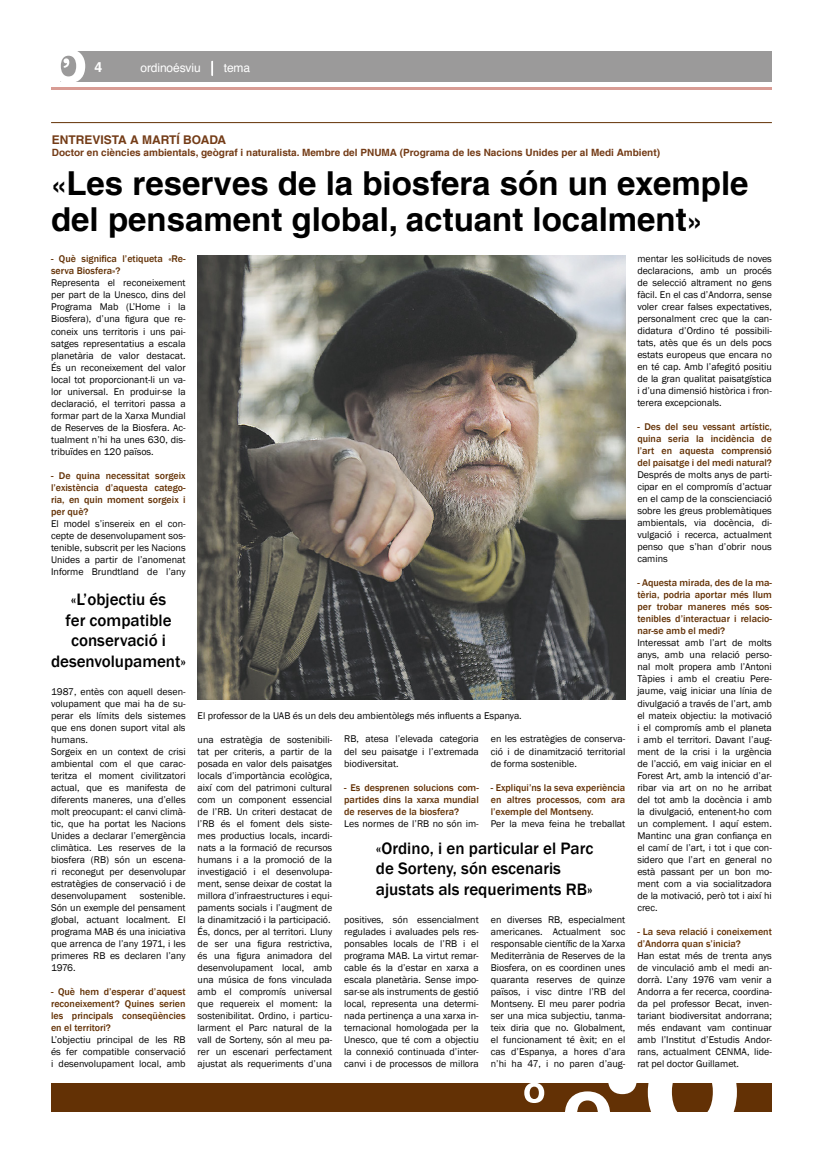
<style>
.page{position:relative;width:823px;height:1163px;background:#fff}
.page>*{position:absolute;margin:0;border:0;box-sizing:border-box;transform-origin:0 0}
.t1{font:700 33px/36px "Helvetica LT Com";color:#000}
.t2{font:500 17px/20.4px "Franklin Gothic";color:#000}
.t3{font:700 14px "Helvetica LT Com";color:#fff}
.t4{font:700 12px "Helvetica LT Com";color:#743c17}
.t5{font:12px "Helvetica";letter-spacing:-.01em;color:#fff}
.t6{font:10px/12px "Franklin Gothic";color:#000;text-align:justify}
.t7{font:500 10px/12px "Franklin Gothic";color:#633105;text-align:justify}
.t8{font:700 10px "Helvetica LT Com";color:#743c17}
.s1{font-size:28px}
</style>
<div class="page">
<div style="left:51px;top:1083px;width:669px;height:28px;background:#633105"></div>
<div style="left:726px;top:1083px;width:45px;height:28px;background:#633105"></div>
<svg style="left:524px;top:1083px;width:20px;height:19px"></svg>
<svg style="left:647px;top:1083px;width:89px;height:29px"></svg>
<svg style="left:564px;top:1083px;width:72px;height:29px"></svg>
<div style="left:60px;top:51px;width:711px;height:30px;background:#9b9a9a"></div>
<svg style="left:60px;top:51px;width:25px;height:31px"></svg>
<hr style="left:51px;top:87px;width:720px;height:3px;background:#d89c94">
<svg style="left:211px;top:61px;width:1px;height:15px"></svg>
<hr style="left:51px;top:122px;width:720px;height:1px;background:#633105">
<img style="left:197px;top:255px;width:428px;height:444px">
<h3 class="t3" style="left:94px;top:58px;width:9px">4</h3>
<p class="t5" style="left:140px;top:58px;width:62px">ordinoésviu</p>
<p class="t5" style="left:224px;top:58px;width:28px">tema</p>
<p class="t4" style="left:52px;top:132px;width:176px">ENTREVISTA A MARTÍ BOADA</p>
<p class="t8" style="left:52px;top:146px;width:609px">Doctor en ciències ambientals, geògraf i naturalista. Membre del PNUMA (Programa de les Nacions Unides per al Medi Ambient)</p>
<h1 class="t1" style="left:51px;top:165px;width:698px"><span class="s1">«</span>Les reserves de la biosfera són un exemple del pensament global, actuant localment<span class="s1">»</span></h1>
<p class="t7" style="left:51px;top:253px;width:136px">- Què significa l’etiqueta «Re&shy;serva Biosfera»?</p>
<p class="t6" style="left:51px;top:277px;width:136px">Representa el reconeixement per part de la Unesco, dins del Programa Mab (L’Home i la Biosfera), d’una figura que re&shy;coneix uns territoris i uns pai&shy;satges representatius a escala planetària de valor destacat.<br>És un reconeixement del valor local tot proporcionant-li un va&shy;lor universal. En produir-se la declaració, el territori passa a formar part de la Xarxa Mundial de Reserves de la Biosfera. Ac&shy;tualment n’hi ha unes 630, dis&shy;tribuïdes en 120 països.</p>
<p class="t7" style="left:51px;top:469px;width:136px">- De quina necessitat sorgeix l’existència d’aquesta catego&shy;ria, en quin moment sorgeix i per què?</p>
<p class="t6" style="left:51px;top:517px;width:136px">El model s’insereix en el con&shy;cepte de desenvolupament sos&shy;tenible, subscrit per les Nacions Unides a partir de l’anomenat Informe Brundtland de l’any</p>
<h2 class="t2" style="left:51px;top:589px;width:136px;text-align:center">«L’objectiu és<br>fer compatible conservació i desenvolupament»</h2>
<p class="t6" style="left:51px;top:685px;width:136px;text-align:left">1987, entès con aquell desen&shy;volupament que mai ha de su&shy;perar els límits dels sistemes que ens donen suport vital als humans.<br>Sorgeix en un context de crisi ambiental com el que carac&shy;teritza el moment civilitzatori actual, que es manifesta de diferents maneres, una d’elles molt preocupant: el canvi climà&shy;tic, que ha portat les Nacions<br>Unides a declarar l’emergència climàtica. Les reserves de la biosfera (RB) són un escena&shy;ri reconegut per desenvolupar estratègies de conservació i de desenvolupament</p>
<p class="t6" style="left:51px;top:889px;width:136px;text-indent:89px">sostenible.<br>Són un exemple del pensament global, actuant localment. El programa MAB és una iniciativa que arrenca de l’any 1971, i les primeres RB es declaren l’any 1976.</p>
<p class="t7" style="left:51px;top:985px;width:136px">- Què hem d’esperar d’aquest reconeixement? Quines serien les principals conseqüències en el territori?</p>
<p class="t6" style="left:51px;top:1033px;width:136px">L’objectiu principal de les RB és fer compatible conservació i desenvolupament local, amb</p>
<p class="t6" style="left:197px;top:709px;width:325px">El professor de la UAB és un dels deu ambientòlegs més influents a Espanya.</p>
<p class="t6" style="left:490px;top:733px;width:136px">en les estratègies de conserva&shy;ció i de dinamització territorial de forma sostenible.</p>
<p class="t7" style="left:490px;top:781px;width:136px">- Expliqui’ns la seva experiència en altres processos, com ara l’exemple del Montseny.</p>
<p class="t6" style="left:490px;top:817px;width:136px">Per la meva feina he treballat</p>
<p class="t6" style="left:197px;top:733px;width:136px;text-align:left">una estratègia de sostenibili&shy;tat per criteris, a partir de la posada en valor dels paisatges locals d’importància ecològica, així com del patrimoni cultural com un component essencial de l’RB. Un criteri destacat de l’RB és el foment dels siste&shy;mes productius locals, incardi&shy;nats a la formació de recursos humans i a la promoció de la investigació i el desenvolupa&shy;ment, sense deixar de costat la millora d’infraestructures i equi&shy;paments socials i l’augment de la dinamització i la participació.<br>És, doncs, per al territori. Lluny de ser una figura restrictiva, és una figura animadora del desenvolupament local, amb una música de fons vinculada amb el compromís universal que requereix el moment: la sostenibilitat. Ordino, i particu&shy;larment el Parc natural de la vall de Sorteny, són al meu pa&shy;rer un escenari perfectament ajustat als requeriments d’una</p>
<p class="t6" style="left:344px;top:733px;width:136px">RB, atesa l’elevada categoria del seu paisatge i l’extremada biodiversitat.</p>
<p class="t7" style="left:344px;top:781px;width:136px">- Es desprenen solucions com&shy;partides dins la xarxa mundial de reserves de la biosfera?</p>
<p class="t6" style="left:344px;top:817px;width:136px">Les normes de l’RB no són im-</p>
<h2 class="t2" style="left:375px;top:838px;width:219px">«Ordino, i en particular el Parc de Sorteny, són escenaris ajustats als requeriments RB»</h2>
<p class="t6" style="left:344px;top:913px;width:136px">positives, són essencialment regulades i avaluades pels res&shy;ponsables locals de l’RB i el programa MAB. La virtut remar&shy;cable és la d’estar en xarxa a escala planetària. Sense impo&shy;sar-se als instruments de gestió local, representa una determi&shy;nada pertinença a una xarxa in&shy;ternacional homologada per la Unesco, que té com a objectiu la connexió continuada d’inter&shy;canvi i de processos de millora</p>
<p class="t6" style="left:490px;top:913px;width:136px">en diverses RB, especialment americanes. Actualment soc responsable científic de la Xarxa Mediterrània de Reserves de la Biosfera, on es coordinen unes quaranta reserves de quinze països, i visc dintre l’RB del Montseny. El meu parer podria ser una mica subjectiu, tanma&shy;teix diria que no. Globalment, el funcionament té èxit; en el cas d’Espanya, a hores d’ara n’hi ha 47, i no paren d’aug-</p>
<p class="t6" style="left:637px;top:253px;width:136px">mentar les sol·licituds de noves declaracions, amb un procés de selecció altrament no gens fàcil. En el cas d’Andorra, sense voler crear falses expectatives, personalment crec que la can&shy;didatura d’Ordino té possibili&shy;tats, atès que és un dels pocs estats europeus que encara no en té cap. Amb l’afegitó positiu de la gran qualitat paisatgística i d’una dimensió històrica i fron&shy;terera excepcionals.</p>
<p class="t7" style="left:637px;top:421px;width:136px">- Des del seu vessant artístic, quina seria la incidència de l’art en aquesta comprensió del paisatge i del medi natural?</p>
<p class="t6" style="left:637px;top:469px;width:136px">Després de molts anys de parti&shy;cipar en el compromís d’actuar en el camp de la conscienciació sobre les greus problemàtiques ambientals, via docència, di&shy;vulgació i recerca, actualment penso que s’han d’obrir nous camins</p>
<p class="t7" style="left:637px;top:577px;width:136px">- Aquesta mirada, des de la ma&shy;tèria, podria aportar més llum per trobar maneres més sos&shy;tenibles d’interactuar i relacio&shy;nar-se amb el medi?</p>
<p class="t6" style="left:637px;top:637px;width:136px">Interessat amb l’art de molts anys, amb una relació perso&shy;nal molt propera amb l’Antoni Tàpies i amb el creatiu Pere&shy;jaume, vaig iniciar una línia de divulgació a través de l’art, amb el mateix objectiu: la motivació i el compromís amb el planeta i amb el territori. Davant l’aug&shy;ment de la crisi i la urgència de l’acció, em vaig iniciar en el Forest Art, amb la intenció d’ar&shy;ribar via art on no he arribat del tot amb la docència i amb la divulgació, entenent-ho com un complement. I aquí estem.<br>Mantinc una gran confiança en el camí de l’art, i tot i que con&shy;sidero que l’art en general no està passant per un bon mo&shy;ment com a via socialitzadora de la motivació, però tot i així hi crec.</p>
<p class="t7" style="left:637px;top:925px;width:136px">- La seva relació i coneixement d’Andorra quan s’inicia?</p>
<p class="t6" style="left:637px;top:949px;width:136px">Han estat més de trenta anys de vinculació amb el medi an&shy;dorrà. L’any 1976 vam venir a Andorra a fer recerca, coordina&shy;da pel professor Becat, inven&shy;tariant biodiversitat andorrana; més endavant vam continuar amb l’Institut d’Estudis Andor&shy;rans, actualment CENMA, lide&shy;rat pel doctor Guillamet.</p>
</div>
